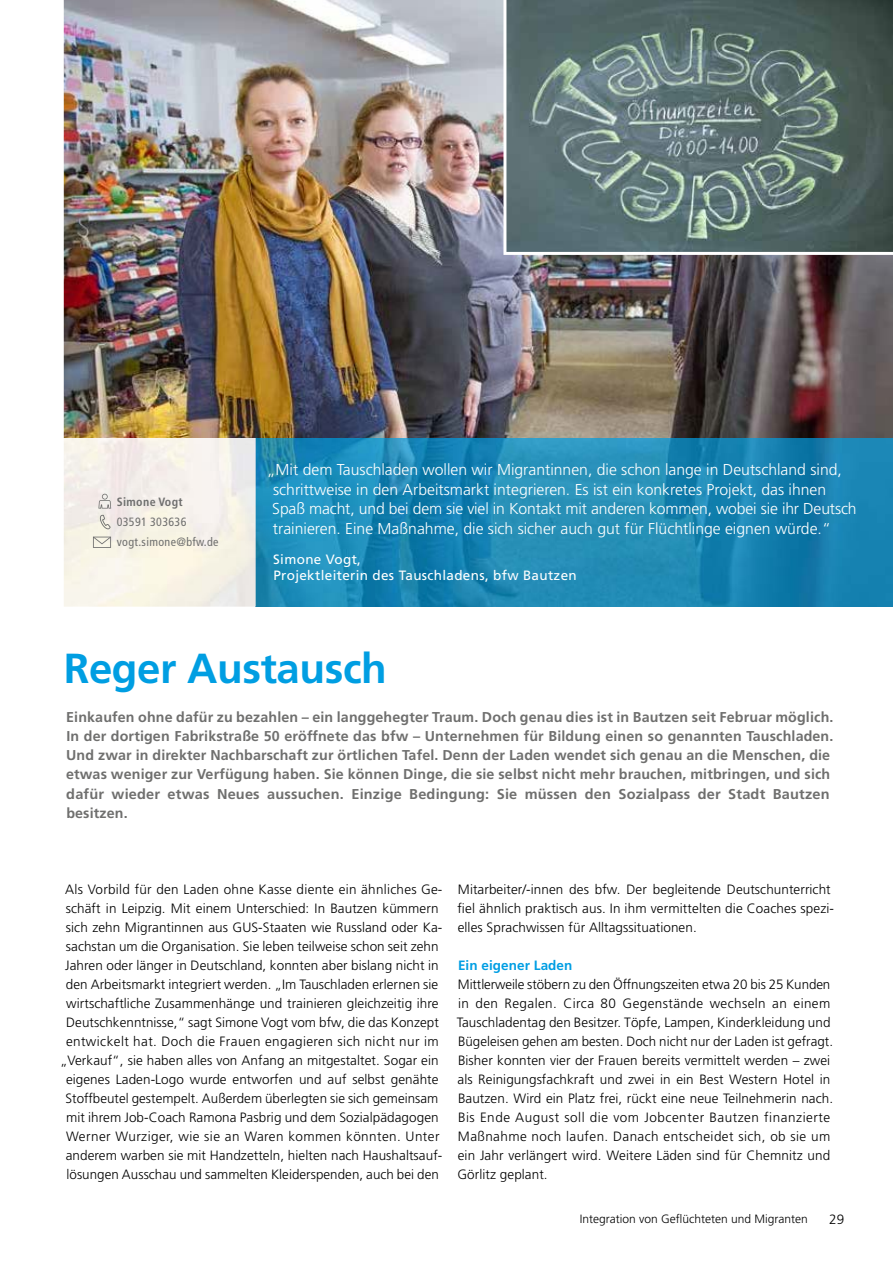
<style>
.page{position:relative;width:893px;height:1263px;background:#fff}
.page>*{position:absolute;margin:0;border:0;box-sizing:border-box;transform-origin:0 0}
.t1{font:700 42px "Frutiger";letter-spacing:-.01em;color:#009ee2}
.t2{font:300 15.75px/19.5px "Frutiger";color:#fff}
.t3{font:700 14.25px/19px "Frutiger";letter-spacing:.01em;color:#6f6f6e}
.t4{font:300 13.5px/19px "Frutiger";letter-spacing:.005em;color:#000}
.t5{font:13.5px/16.5px "Frutiger";letter-spacing:.025em;color:#fff}
.t6{font:700 13.5px "Frutiger";letter-spacing:.005em;color:#009ee3}
.t7{font:300 12px "Frutiger";color:#000}
.t8{font:condensed 12px/19.6px "Frutiger";letter-spacing:.03em;color:#6f6f6e}
.t9{font:700 condensed 12px "Frutiger";letter-spacing:.03em;color:#6f6f6e}
</style>
<div class="page">
<img style="left:64px;top:0;width:829px;height:438px">
<svg style="left:503px;top:0;width:390px;height:255px;background:#627675"></svg>
<img style="left:64px;top:438px;width:829px;height:169px">
<svg style="left:100px;top:515px;width:11px;height:14px"></svg>
<svg style="left:98px;top:494px;width:13px;height:15px"></svg>
<svg style="left:93px;top:537px;width:18px;height:11px"></svg>
<p class="t9" style="left:117px;top:495px;width:68px">Simone Vogt</p>
<p class="t8" style="left:117px;top:512px;width:103px">03591 303636 vogt.simone@bfw.de</p>
<p class="t2" style="left:272px;top:460px;width:586px;text-indent:-5px">„Mit dem Tauschladen wollen wir Migrantinnen, die schon lange in Deutschland sind, schrittweise in den Arbeitsmarkt integrieren. Es ist ein konkretes Projekt, das ihnen Spaß macht, und bei dem sie viel in Kontakt mit anderen kommen, wobei sie ihr Deutsch trainieren. Eine Maßnahme, die sich sicher auch gut für Flüchtlinge eignen würde.“</p>
<p class="t5" style="left:273px;top:551px;width:305px">Simone Vogt,<br>Projektleiterin des Tauschladens, bfw Bautzen</p>
<h1 class="t1" style="left:64px;top:643px;width:325px">Reger Austausch</h1>
<p class="t3" style="left:66px;top:708px;width:769px">Einkaufen ohne dafür zu bezahlen – ein langgehegter Traum. Doch genau dies ist in Bautzen seit Februar möglich.<br>In der dortigen Fabrikstraße 50 eröffnete das bfw – Unternehmen für Bildung einen so genannten Tauschladen.<br>Und zwar in direkter Nachbarschaft zur örtlichen Tafel. Denn der Laden wendet sich genau an die Menschen, die etwas weniger zur Verfügung haben. Sie können Dinge, die sie selbst nicht mehr brauchen, mitbringen, und sich dafür wieder etwas Neues aussuchen. Einzige Bedingung: Sie müssen den Sozialpass der Stadt Bautzen besitzen.</p>
<p class="t4" style="left:60px;top:879px;width:384px;text-align:center">Als Vorbild für den Laden ohne Kasse diente ein ähnliches Ge&shy;schäft in Leipzig. Mit einem Unterschied: In Bautzen kümmern sich zehn Migrantinnen aus GUS-Staaten wie Russland oder Ka&shy;sachstan um die Organisation. Sie leben teilweise schon seit zehn Jahren oder länger in Deutschland, konnten aber bislang nicht in den Arbeitsmarkt integriert werden. „Im Tauschladen erlernen sie wirtschaftliche Zusammenhänge und trainieren gleichzeitig ihre Deutschkenntnisse,“ sagt Simone Vogt vom bfw, die das Konzept entwickelt hat. Doch die Frauen engagieren sich nicht nur im „Verkauf“, sie haben alles von Anfang an mitgestaltet. Sogar ein eigenes Laden-Logo wurde entworfen und auf selbst genähte Stoffbeutel gestempelt. Außerdem überlegten sie sich gemeinsam mit ihrem Job-Coach Ramona Pasbrig und dem Sozialpädagogen Werner Wurziger, wie sie an Waren kommen könnten. Unter anderem warben sie mit Handzetteln, hielten nach Haushaltsauf&shy;lösungen Ausschau und sammelten Kleiderspenden, auch bei den</p>
<p class="t4" style="left:458px;top:879px;width:378px">Mitarbeiter/-innen des bfw. Der begleitende Deutschunterricht fiel ähnlich praktisch aus. In ihm vermittelten die Coaches spezi&shy;elles Sprachwissen für Alltagssituationen.</p>
<p class="t6" style="left:458px;top:957px;width:116px">Ein eigener Laden</p>
<p class="t4" style="left:457px;top:975px;width:378px">Mittlerweile stöbern zu den Öffnungszeiten etwa 20 bis 25 Kunden in den Regalen. Circa 80 Gegenstände wechseln an einem Tauschladentag den Besitzer. Töpfe, Lampen, Kinderkleidung und Bügeleisen gehen am besten. Doch nicht nur der Laden ist gefragt.<br>Bisher konnten vier der Frauen bereits vermittelt werden – zwei als Reinigungsfachkraft und zwei in ein Best Western Hotel in Bautzen. Wird ein Platz frei, rückt eine neue Teilnehmerin nach.<br>Bis Ende August soll die vom Jobcenter Bautzen finanzierte Maßnahme noch laufen. Danach entscheidet sich, ob sie um ein Jahr verlängert wird. Weitere Läden sind für Chemnitz und Görlitz geplant.</p>
<p class="t7" style="left:580px;top:1212px;width:230px">Integration von Geflüchteten und Migranten</p>
<p class="t4" style="left:829px;top:1209px;width:17px">29</p>
</div>
